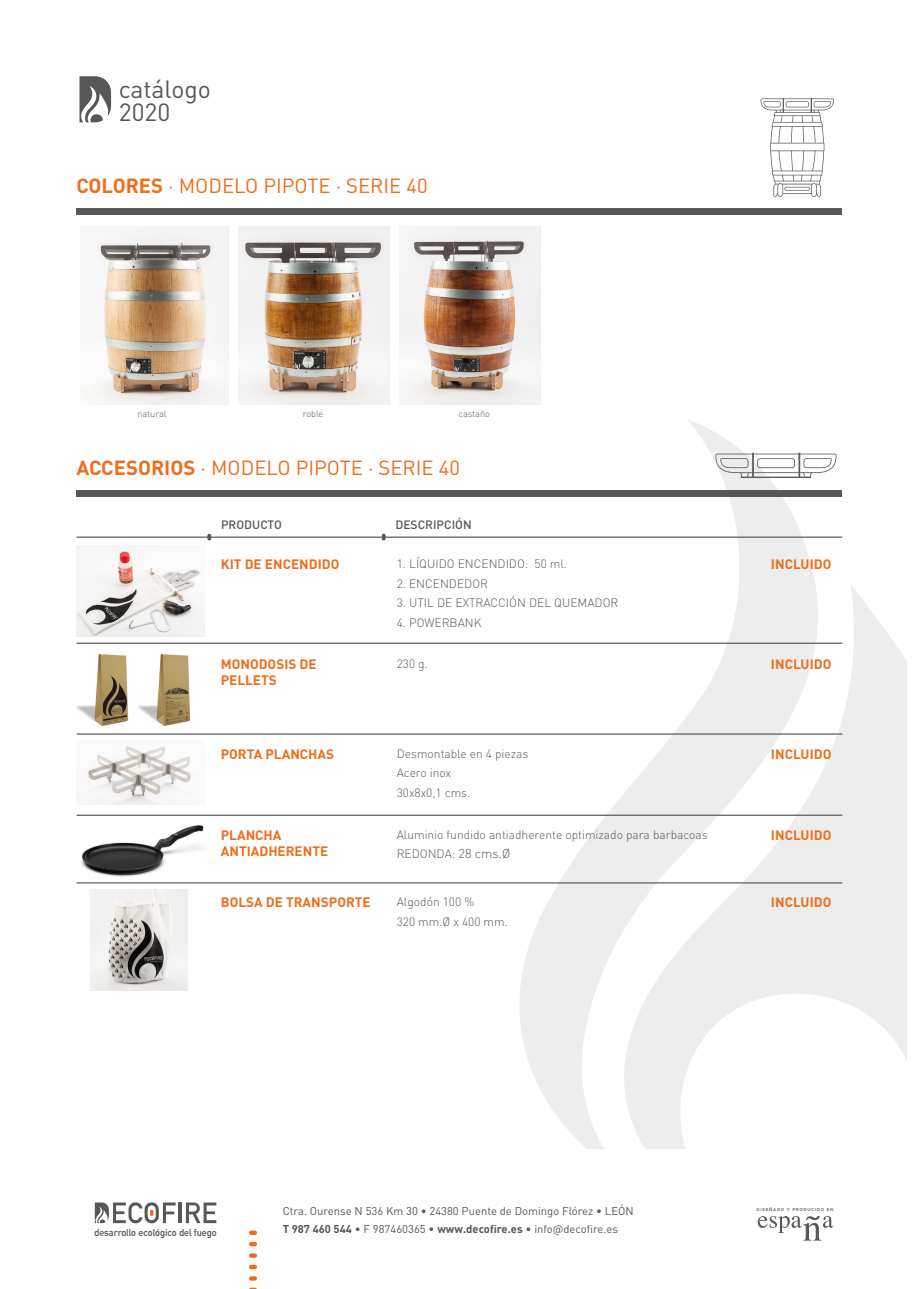
<style>
.page{position:relative;width:919px;height:1289px;background:#fff}
.page>*{position:absolute;margin:0;border:0;box-sizing:border-box;transform-origin:0 0}
.t1{font:24.6px/23.2px "DIN Pro";color:#575756}
.t2{font:20.25px "DIN Pro";color:#ed6e1c}
.t3{font:700 13.5px/16.2px "DIN Pro";color:#ed6e1c}
.t4{font:300 12px/19.5px "DIN Pro";color:#575756}
.t5{font:500 12px "DIN Pro";color:#575756}
.t6{font:11.25px/18px "DIN Pro";color:#575756}
.t7{font:700 9.75px "DIN Alternate";color:#575756}
.t8{font:300 9.15px "DIN Pro";color:#575756}
.t9{font:500 4.2px "Gotham";letter-spacing:.15em;color:#575756}
.s1{font-weight:700}
.s2{font-size:12.75px}
</style>
<div class="page">
<svg style="left:497px;top:420px;width:346px;height:728px"></svg>
<svg style="left:616px;top:583px;width:290px;height:565px;fill:#ededed"></svg>
<svg style="left:760px;top:98px;width:73px;height:99px"></svg>
<svg style="left:715px;top:452px;width:121px;height:26px"></svg>
<div style="left:77px;top:490px;width:765px;height:6px;background:#575756"></div>
<img style="left:77px;top:653px;width:114px;height:73px">
<svg style="left:382px;top:533px;width:3px;height:7px"></svg>
<svg style="left:207px;top:533px;width:4px;height:7px"></svg>
<hr style="left:77px;top:536px;width:765px;height:2px;background:#575756">
<hr style="left:77px;top:642px;width:765px;height:1px;background:#575756">
<img style="left:77px;top:545px;width:128px;height:91px">
<hr style="left:77px;top:733px;width:765px;height:1px;background:#575756">
<img style="left:77px;top:746px;width:115px;height:58px">
<img style="left:81px;top:825px;width:123px;height:52px">
<hr style="left:77px;top:814px;width:765px;height:1px;background:#575756">
<img style="left:90px;top:889px;width:97px;height:101px">
<hr style="left:77px;top:882px;width:765px;height:1px;background:#575756">
<svg style="left:79px;top:76px;width:32px;height:46px"></svg>
<svg style="left:757px;top:1216px;width:76px;height:24px"></svg>
<hr style="left:178px;top:1202px;width:3px;height:21px;background:#575756">
<svg style="left:186px;top:1202px;width:30px;height:21px"></svg>
<svg style="left:95px;top:1202px;width:81px;height:21px"></svg>
<svg style="left:249px;top:1276px;width:8px;height:4px"></svg>
<svg style="left:249px;top:1264px;width:8px;height:5px"></svg>
<svg style="left:249px;top:1253px;width:8px;height:4px"></svg>
<svg style="left:249px;top:1242px;width:8px;height:4px"></svg>
<svg style="left:249px;top:1230px;width:8px;height:4px"></svg>
<div style="left:77px;top:208px;width:765px;height:6px;background:#575756"></div>
<img style="left:91px;top:226px;width:137px;height:178px">
<img style="left:238px;top:226px;width:152px;height:178px">
<img style="left:399px;top:226px;width:141px;height:178px">
<h1 class="t1" style="left:119px;top:76px;width:94px">catálogo<br>2020</h1>
<h2 class="t2" style="left:77px;top:172px;width:352px"><span class="s1">COLORES</span> · MODELO PIPOTE · SERIE 40</h2>
<p class="t8" style="left:137px;top:407px;width:31px">natural</p>
<p class="t8" style="left:303px;top:407px;width:22px">roble</p>
<p class="t8" style="left:458px;top:407px;width:33px">castaño</p>
<h2 class="t2" style="left:77px;top:454px;width:385px"><span class="s1">ACCESORIOS</span> · MODELO PIPOTE · SERIE 40</h2>
<p class="t5" style="left:221px;top:517px;width:62px">PRODUCTO</p>
<p class="t5" style="left:395px;top:517px;width:78px">DESCRIPCIÓN</p>
<p class="t4" style="left:397px;top:554px;width:172px">1. LÍQUIDO ENCENDIDO: 50 ml.</p>
<p class="t4" style="left:397px;top:573px;width:93px">2. ENCENDEDOR</p>
<p class="t4" style="left:397px;top:593px;width:223px">3. UTIL DE EXTRACCIÓN DEL QUEMADOR</p>
<p class="t4" style="left:397px;top:612px;width:86px">4. POWERBANK</p>
<p class="t3" style="left:221px;top:556px;width:120px">KIT DE ENCENDIDO</p>
<p class="t3" style="left:770px;top:556px;width:62px">INCLUIDO</p>
<p class="t3" style="left:221px;top:655px;width:97px">MONODOSIS DE</p>
<p class="t4" style="left:397px;top:653px;width:33px">230 g.</p>
<p class="t3" style="left:770px;top:655px;width:62px">INCLUIDO</p>
<p class="t3" style="left:221px;top:671px;width:58px">PELLETS</p>
<p class="t3" style="left:221px;top:745px;width:115px">PORTA PLANCHAS</p>
<p class="t4" style="left:397px;top:743px;width:133px">Desmontable en 4 piezas</p>
<p class="t3" style="left:770px;top:745px;width:62px">INCLUIDO</p>
<p class="t4" style="left:397px;top:762px;width:75px">Acero inox<br>30x8x0,1 cms.</p>
<p class="t3" style="left:221px;top:826px;width:109px">PLANCHA<br>ANTIADHERENTE</p>
<p class="t4" style="left:397px;top:824px;width:312px">Aluminio fundido antiadherente optimizado para barbacoas</p>
<p class="t3" style="left:770px;top:826px;width:62px">INCLUIDO</p>
<p class="t4" style="left:397px;top:843px;width:115px">REDONDA: <span class="s2">28 cms.Ø</span></p>
<p class="t3" style="left:221px;top:893px;width:151px">BOLSA DE TRANSPORTE</p>
<p class="t4" style="left:397px;top:891px;width:79px">Algodón 100 %</p>
<p class="t3" style="left:770px;top:893px;width:62px">INCLUIDO</p>
<p class="t4" style="left:397px;top:911px;width:113px">320 mm.Ø x 400 mm.</p>
<p class="t7" style="left:94px;top:1226px;width:124px">desarrollo ecológico del fuego</p>
<p class="t6" style="left:283px;top:1201px;width:352px">Ctra. Ourense N 536 Km 30 • 24380 Puente de Domingo Flórez • LEÓN<br><span class="s1">T 987 460 544</span> • F 987460365 • <span class="s1">www.decofire.es</span> • info@decofire.es</p>
<p class="t9" style="left:756px;top:1206px;width:78px">DISEÑADO Y PRODUCIDO EN</p>
</div>
